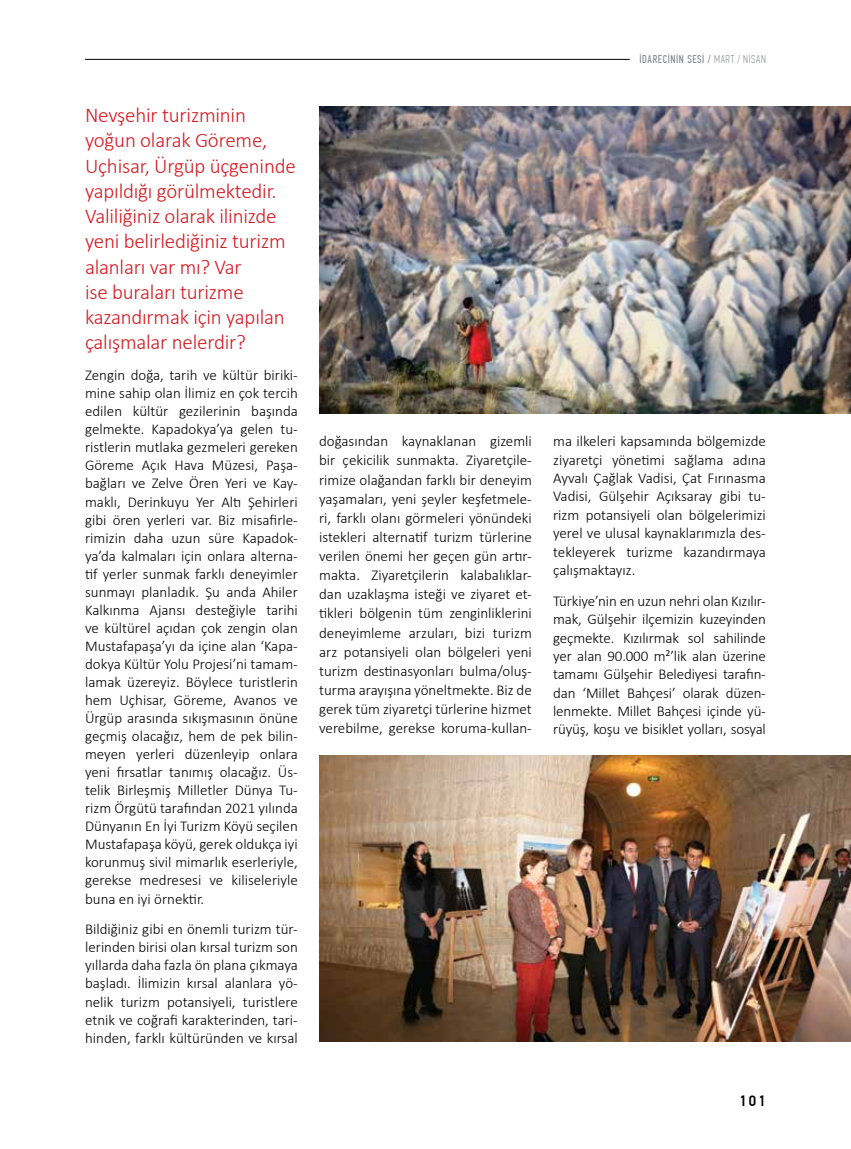
<style>
.page{position:relative;width:851px;height:1149px;background:#fff}
.page>*{position:absolute;margin:0;border:0;box-sizing:border-box;transform-origin:0 0}
.t1{font:300 21px/25.2px "Calibri";letter-spacing:-.01em;color:#d71920}
.t2{font:300 15px/18px "Calibri";color:#000;text-align:justify}
.t3{font:500 15px "PF Din Text Pro";color:#000}
.t4{font:11.25px "PF Din Text Comp Pro";letter-spacing:.055em;color:#808285}
.s1{font-weight:100}
</style>
<div class="page">
<hr style="left:85px;top:59px;width:544px;height:1px;background:#000">
<img style="left:319px;top:755px;width:531px;height:286px">
<img style="left:319px;top:106px;width:531px;height:307px">
<p class="t1" style="left:85px;top:102px;width:212px">Nevşehir turizminin yoğun olarak Göreme,<br>Uçhisar, Ürgüp üçgeninde yapıldığı görülmektedir.<br>Valiliğiniz olarak ilinizde yeni belirlediğiniz turizm alanları var mı? Var<br>ise buraları turizme kazandırmak için yapılan çalışmalar nelerdir?</p>
<p class="t2" style="left:85px;top:366px;width:214px">Zengin doğa, tarih ve kültür biriki&shy;mine sahip olan İlimiz en çok tercih edilen kültür gezilerinin başında gelmekte. Kapadokya’ya gelen tu&shy;ristlerin mutlaka gezmeleri gereken Göreme Açık Hava Müzesi, Paşa&shy;bağları ve Zelve Ören Yeri ve Kay&shy;maklı, Derinkuyu Yer Altı Şehirleri gibi ören yerleri var. Biz misafirle&shy;rimizin daha uzun süre Kapadok&shy;ya’da kalmaları için onlara alterna&shy;tif yerler sunmak farklı deneyimler sunmayı planladık. Şu anda Ahiler Kalkınma Ajansı desteğiyle tarihi ve kültürel açıdan çok zengin olan Mustafapaşa’yı da içine alan ‘Kapa&shy;dokya Kültür Yolu Projesi’ni tamam&shy;lamak üzereyiz. Böylece turistlerin hem Uçhisar, Göreme, Avanos ve Ürgüp arasında sıkışmasının önüne geçmiş olacağız, hem de pek bilin&shy;meyen yerleri düzenleyip onlara yeni fırsatlar tanımış olacağız. Üs&shy;telik Birleşmiş Milletler Dünya Tu&shy;rizm Örgütü tarafından 2021 yılında Dünyanın En İyi Turizm Köyü seçilen Mustafapaşa köyü, gerek oldukça iyi korunmuş sivil mimarlık eserleriyle, gerekse medresesi ve kiliseleriyle buna en iyi örnektir.</p>
<p class="t2" style="left:85px;top:919px;width:214px">Bildiğiniz gibi en önemli turizm tür&shy;lerinden birisi olan kırsal turizm son yıllarda daha fazla ön plana çıkmaya başladı. İlimizin kırsal alanlara yö&shy;nelik turizm potansiyeli, turistlere etnik ve coğrafi karakterinden, tari&shy;hinden, farklı kültüründen ve kırsal</p>
<p class="t4" style="left:639px;top:53px;width:128px">İDARECİNİN SESİ / <span class="s1">MART / NİSAN</span></p>
<p class="t2" style="left:319px;top:431px;width:214px;line-height:19px">doğasından kaynaklanan gizemli bir çekicilik sunmakta. Ziyaretçile&shy;rimize olağandan farklı bir deneyim yaşamaları, yeni şeyler keşfetmele&shy;ri, farklı olanı görmeleri yönündeki istekleri alternatif turizm türlerine verilen önemi her geçen gün artır&shy;makta. Ziyaretçilerin kalabalıklar&shy;dan uzaklaşma isteği ve ziyaret et&shy;tikleri bölgenin tüm zenginliklerini deneyimleme arzuları, bizi turizm arz potansiyeli olan bölgeleri yeni turizm destinasyonları bulma/oluş&shy;turma arayışına yöneltmekte. Biz de gerek tüm ziyaretçi türlerine hizmet verebilme, gerekse koruma-kullan-</p>
<p class="t2" style="left:553px;top:432px;width:214px">ma ilkeleri kapsamında bölgemizde ziyaretçi yönetimi sağlama adına Ayvalı Çağlak Vadisi, Çat Fırınasma Vadisi, Gülşehir Açıksaray gibi tu&shy;rizm potansiyeli olan bölgelerimizi yerel ve ulusal kaynaklarımızla des&shy;tekleyerek turizme kazandırmaya çalışmaktayız.</p>
<p class="t2" style="left:553px;top:591px;width:214px">Türkiye’nin en uzun nehri olan Kızılır&shy;mak, Gülşehir ilçemizin kuzeyinden geçmekte. Kızılırmak sol sahilinde yer alan 90.000 m²’lik alan üzerine tamamı Gülşehir Belediyesi tarafın&shy;dan ‘Millet Bahçesi’ olarak düzen&shy;lenmekte. Millet Bahçesi içinde yü&shy;rüyüş, koşu ve bisiklet yolları, sosyal</p>
<p class="t3" style="left:739px;top:1091px;width:28px">101</p>
</div>
